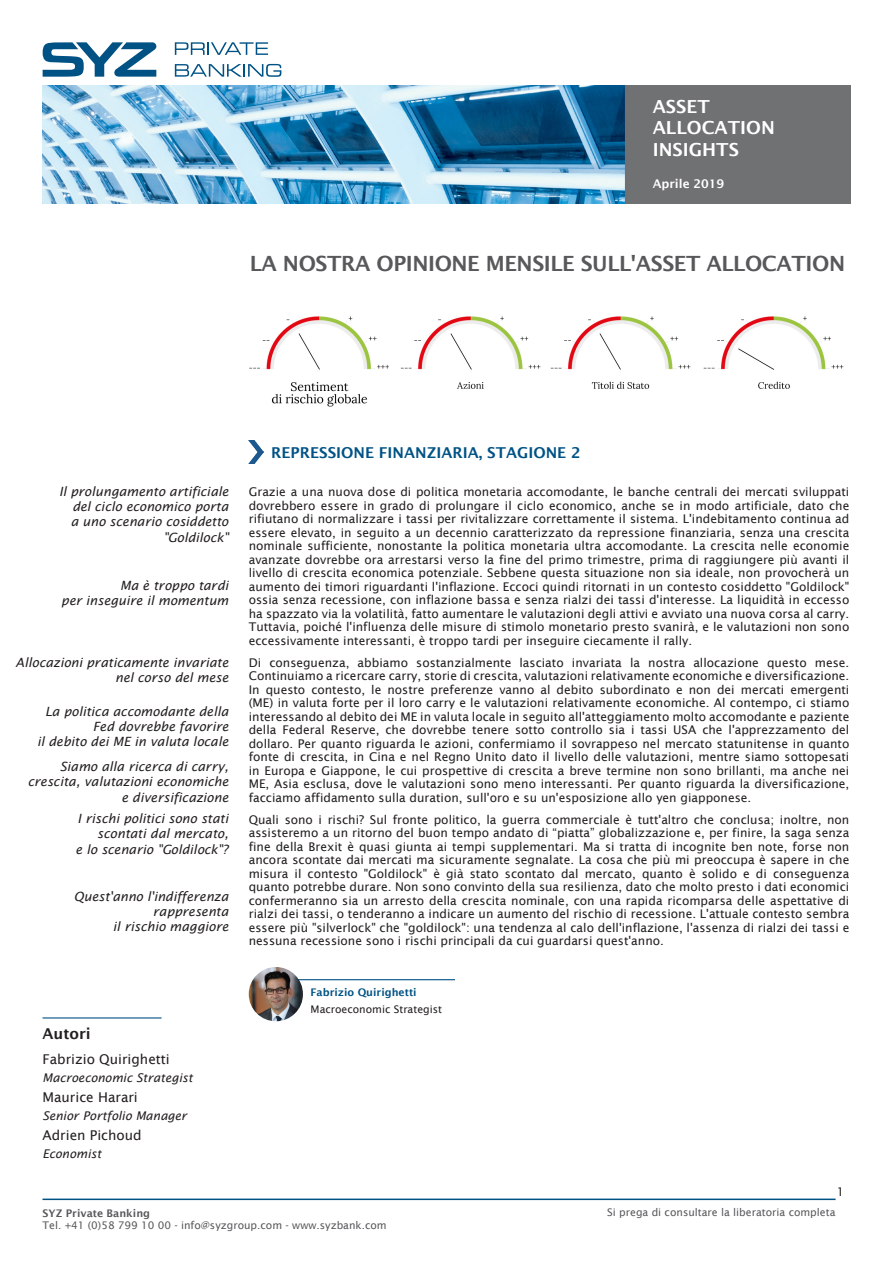
<style>
.page{position:relative;width:893px;height:1263px;background:#fff}
.page>*{position:absolute;margin:0;border:0;box-sizing:border-box;transform-origin:0 0}
.TITRE_pubblication{font:600 21px "Lucida Sans";letter-spacing:-.02em;color:#57585a}
.t1{font:600 18px/21.6px "Lucida Sans";color:#fff}
.Titre_chapitre{font:600 15px "Lucida Sans";color:#005285}
.liste{font:600 15px "Lucida Sans";color:#231f20}
.liste-2{font:13.5px "Lucida Sans";color:#231f20}
.Section{font:italic 12.75px/15.3px "Lucida Sans";color:#231f20;text-align:right}
.texte{font:12px/13.5px "Lucida Sans";color:#231f20;text-align:justify}
.liste-3{font:italic 12px "Lucida Sans";color:#231f20}
.t2{font:600 12px "Lucida Sans";color:#fff}
.t3{font:10.5px "Lucida Sans";color:#57585a}
.Contact{font:10.5px "Lucida Sans";color:#231f20}
.t4{font:600 10.5px "Lucida Sans";color:#005285}
.t5{font:600 10.5px "Lucida Sans";color:#57585a}
</style>
<div class="page">
<img style="left:43px;top:86px;width:808px;height:117px">
<hr style="left:43px;top:1198px;width:793px;height:2px;background:#005285">
<svg style="left:175px;top:42px;width:93px;height:13px"></svg>
<svg style="left:175px;top:64px;width:106px;height:13px"></svg>
<svg style="left:43px;top:42px;width:114px;height:35px"></svg>
<img style="left:249px;top:316px;width:595px;height:91px">
<img style="left:249px;top:441px;width:14px;height:22px">
<hr style="left:283px;top:979px;width:172px;height:1px;background:#005285">
<img style="left:249px;top:967px;width:54px;height:54px;border-radius:27px">
<hr style="left:43px;top:1017px;width:119px;height:1px;background:#005285">
<h2 class="t1" style="left:653px;top:95px;width:124px">ASSET<br>ALLOCATION<br>INSIGHTS</h2>
<p class="t2" style="left:653px;top:177px;width:73px">Aprile 2019</p>
<p class="TITRE_pubblication" style="left:250px;top:252px;width:597px">LA NOSTRA OPINIONE MENSILE SULL'ASSET ALLOCATION</p>
<p class="Section" style="left:59px;top:483px;width:171px">Il prolungamento artificiale del ciclo economico porta<br>a uno scenario cosiddetto "Goldilock"</p>
<p class="Section" style="left:61px;top:578px;width:169px">Ma è troppo tardi<br>per inseguire il momentum</p>
<p class="Section" style="left:16px;top:655px;width:214px">Allocazioni praticamente invariate nel corso del mese</p>
<p class="Section" style="left:37px;top:703px;width:193px">La politica accomodante della<br>Fed dovrebbe favorire<br>il debito dei ME in valuta locale</p>
<p class="Section" style="left:28px;top:759px;width:202px">Siamo alla ricerca di carry, crescita, valutazioni economiche e diversificazione</p>
<p class="Section" style="left:76px;top:811px;width:154px">I rischi politici sono stati scontati dal mercato,<br>e lo scenario "Goldilock"?</p>
<p class="Section" style="left:74px;top:888px;width:156px">Quest'anno l'indifferenza rappresenta<br>il rischio maggiore</p>
<p class="liste" style="left:43px;top:1025px;width:50px">Autori</p>
<p class="liste-2" style="left:43px;top:1051px;width:129px">Fabrizio Quirighetti</p>
<p class="liste-3" style="left:43px;top:1070px;width:152px">Macroeconomic Strategist</p>
<p class="liste-2" style="left:43px;top:1089px;width:97px">Maurice Harari</p>
<p class="liste-3" style="left:43px;top:1109px;width:146px">Senior Portfolio Manager</p>
<p class="liste-2" style="left:43px;top:1128px;width:101px">Adrien Pichoud</p>
<p class="liste-3" style="left:43px;top:1147px;width:60px">Economist</p>
<p class="Titre_chapitre" style="left:271px;top:444px;width:311px">REPRESSIONE FINANZIARIA, STAGIONE 2</p>
<p class="texte" style="left:249px;top:485px;width:602px">Grazie a una nuova dose di politica monetaria accomodante, le banche centrali dei mercati sviluppati dovrebbero essere in grado di prolungare il ciclo economico, anche se in modo artificiale, dato che rifiutano di normalizzare i tassi per rivitalizzare correttamente il sistema. L'indebitamento continua ad essere elevato, in seguito a un decennio caratterizzato da repressione finanziaria, senza una crescita nominale sufficiente, nonostante la politica monetaria ultra accomodante. La crescita nelle economie avanzate dovrebbe ora arrestarsi verso la fine del primo trimestre, prima di raggiungere più avanti il livello di crescita economica potenziale. Sebbene questa situazione non sia ideale, non provocherà un aumento dei timori riguardanti l'inflazione. Eccoci quindi ritornati in un contesto cosiddetto "Goldilock" ossia senza recessione, con inflazione bassa e senza rialzi dei tassi d'interesse. La liquidità in eccesso ha spazzato via la volatilità, fatto aumentare le valutazioni degli attivi e avviato una nuova corsa al carry.<br>Tuttavia, poiché l'influenza delle misure di stimolo monetario presto svanirà, e le valutazioni non sono eccessivamente interessanti, è troppo tardi per inseguire ciecamente il rally.</p>
<p class="texte" style="left:249px;top:656px;width:602px">Di conseguenza, abbiamo sostanzialmente lasciato invariata la nostra allocazione questo mese.<br>Continuiamo a ricercare carry, storie di crescita, valutazioni relativamente economiche e diversificazione.<br>In questo contesto, le nostre preferenze vanno al debito subordinato e non dei mercati emergenti (ME) in valuta forte per il loro carry e le valutazioni relativamente economiche. Al contempo, ci stiamo interessando al debito dei ME in valuta locale in seguito all'atteggiamento molto accomodante e paziente della Federal Reserve, che dovrebbe tenere sotto controllo sia i tassi USA che l'apprezzamento del dollaro. Per quanto riguarda le azioni, confermiamo il sovrappeso nel mercato statunitense in quanto fonte di crescita, in Cina e nel Regno Unito dato il livello delle valutazioni, mentre siamo sottopesati in Europa e Giappone, le cui prospettive di crescita a breve termine non sono brillanti, ma anche nei ME, Asia esclusa, dove le valutazioni sono meno interessanti. Per quanto riguarda la diversificazione, facciamo affidamento sulla duration, sull'oro e su un'esposizione allo yen giapponese.</p>
<p class="texte" style="left:249px;top:813px;width:602px">Quali sono i rischi? Sul fronte politico, la guerra commerciale è tutt'altro che conclusa; inoltre, non assisteremo a un ritorno del buon tempo andato di “piatta” globalizzazione e, per finire, la saga senza fine della Brexit è quasi giunta ai tempi supplementari. Ma si tratta di incognite ben note, forse non ancora scontate dai mercati ma sicuramente segnalate. La cosa che più mi preoccupa è sapere in che misura il contesto "Goldilock" è già stato scontato dal mercato, quanto è solido e di conseguenza quanto potrebbe durare. Non sono convinto della sua resilienza, dato che molto presto i dati economici confermeranno sia un arresto della crescita nominale, con una rapida ricomparsa delle aspettative di rialzi dei tassi, o tenderanno a indicare un aumento del rischio di recessione. L'attuale contesto sembra essere più "silverlock" che "goldilock": una tendenza al calo dell'inflazione, l'assenza di rialzi dei tassi e nessuna recessione sono i rischi principali da cui guardarsi quest'anno.</p>
<p class="t4" style="left:311px;top:987px;width:108px">Fabrizio Quirighetti</p>
<p class="Contact" style="left:311px;top:1003px;width:133px">Macroeconomic Strategist</p>
<p class="texte" style="left:837px;top:1185px;width:9px">1</p>
<p class="t5" style="left:43px;top:1207px;width:109px">SYZ Private Banking</p>
<p class="t3" style="left:607px;top:1207px;width:230px">Si prega di consultare la liberatoria completa</p>
<p class="t3" style="left:43px;top:1219px;width:346px">Tel. +41 (0)58 799 10 00 - info@syzgroup.com - www.syzbank.com</p>
</div>
